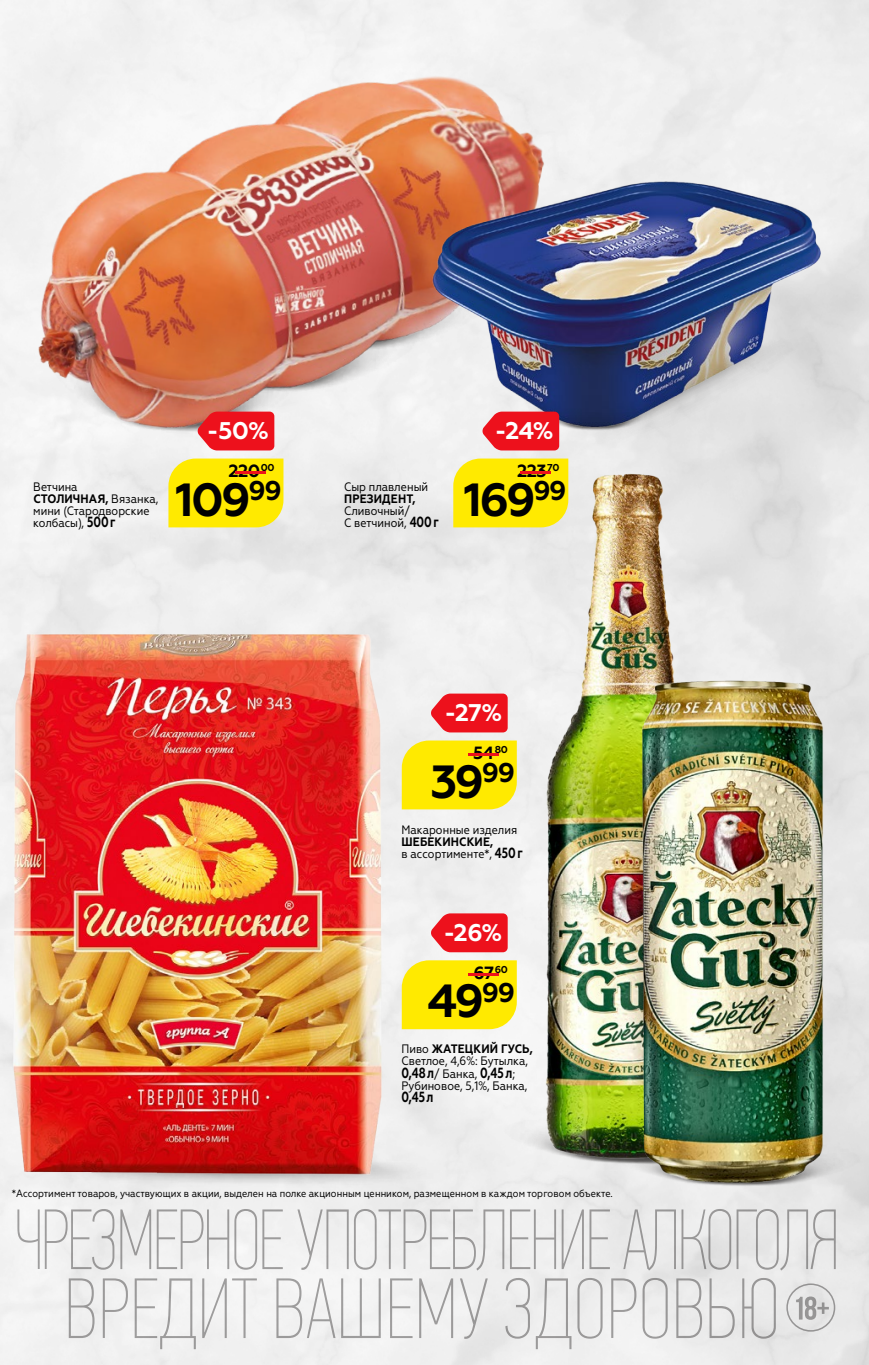
<style>
.page{position:relative;width:869px;height:1365px;background:#fff}
.page>*{position:absolute;margin:0;border:0;box-sizing:border-box;transform-origin:0 0}
.t1{font:700 46.38px "Geometria";letter-spacing:-.06em;color:#000}
.t2{font:700 24.15px "Geometria";color:#fff}
.t3{font:700 17.68px "Geometria";letter-spacing:-.03em;color:#000}
.t4{font:700 17.68px "Geometria";color:#ed111c;scale:5.5 1}
.t5{font:700 14.7px "Geometria Narrow";color:#000;scale:.83 1}
.t6{font:12.25px/12.2px "Geometria Narrow";color:#000}
.t7{font:700 12.25px "Geometria Narrow";letter-spacing:.01em;color:#000}
.t8{font:10.5px "Geometria Narrow";color:#000}
.t9{font:700 9.97px "Geometria";color:#000}
.s1{font-weight:700}
.s2{font-weight:700;font-size:14.7px}
.s3{font-weight:400;font-size:12.25px}
</style>
<div class="page">
<img style="left:0;top:0;width:868px;height:1364px">
<svg style="left:69px;top:1277px;width:706px;height:71px;fill:#efefef"></svg>
<svg style="left:17px;top:1208px;width:818px;height:62px;fill:#ededed"></svg>
<div style="left:786px;top:1283px;width:48px;height:48px;border:1px solid #c3c2c2;border-radius:50%"></div>
<svg style="left:795px;top:1296px;width:33px;height:23px"></svg>
<div style="left:16px;top:1128px;width:449px;height:76px;background:#eee"></div>
<img style="left:2px;top:15px;width:593px;height:540px">
<img style="left:0;top:615px;width:417px;height:577px">
<img style="left:0;top:662px;width:26px;height:118px">
<div style="left:476px;top:1054px;width:109px;height:140px;background:#f0f0f0"></div>
<img style="left:518px;top:478px;width:205px;height:693px">
<img style="left:585px;top:1074px;width:283px;height:145px">
<img style="left:597px;top:676px;width:240px;height:510px">
<img style="left:547px;top:447px;width:281px;height:31px">
<img style="left:421px;top:155px;width:410px;height:292px">
<div style="left:453px;top:458px;width:115px;height:69px;background:#ffea00"></div>
<svg style="left:482px;top:411px;width:77px;height:39px;background:#ec2832"></svg>
<div style="left:168px;top:458px;width:115px;height:69px;background:#ffea00"></div>
<svg style="left:197px;top:411px;width:77px;height:39px;background:#ea222b"></svg>
<div style="left:401px;top:740px;width:115px;height:69px;background:#ffea00"></div>
<svg style="left:430px;top:693px;width:77px;height:39px;background:#ed2a33"></svg>
<div style="left:401px;top:960px;width:115px;height:69px;background:#ffea00"></div>
<svg style="left:430px;top:913px;width:77px;height:39px;background:#ed2933"></svg>
<p class="t6" style="left:33px;top:480px;width:126px">Ветчина<br><span class="s1">СТОЛИЧНАЯ,</span> Вязанка, мини (Стародворские колбасы), <span class="s2">500 г</span></p>
<h2 class="t2" style="left:207px;top:416px;width:64px">-50%</h2>
<h3 class="t3" style="left:228px;top:460px;width:48px">220<sup>00</sup></h3>
<h3 class="t4" style="left:226px;top:460px;width:10px">-</h3>
<h1 class="t1" style="left:175px;top:472px;width:108px">109<sup>99</sup></h1>
<p class="t6" style="left:344px;top:480px;width:86px">Сыр плавленый</p>
<p class="t7" style="left:344px;top:491px;width:73px">ПРЕЗИДЕНТ,</p>
<p class="t6" style="left:344px;top:504px;width:96px">Сливочный/<br>С ветчиной, <span class="s2">400 г</span></p>
<h2 class="t2" style="left:494px;top:416px;width:60px">-24%</h2>
<p class="t9" style="left:547px;top:462px;width:14px">70</p>
<h3 class="t3" style="left:516px;top:460px;width:31px">223</h3>
<h3 class="t4" style="left:510px;top:460px;width:10px">-</h3>
<h1 class="t1" style="left:463px;top:472px;width:104px">169<sup>99</sup></h1>
<h2 class="t2" style="left:444px;top:698px;width:59px">-27%</h2>
<p class="t9" style="left:494px;top:744px;width:15px">80</p>
<h3 class="t3" style="left:473px;top:742px;width:23px">54</h3>
<h3 class="t4" style="left:459px;top:742px;width:10px">-</h3>
<h1 class="t1" style="left:430px;top:753px;width:86px">39<sup>99</sup></h1>
<p class="t6" style="left:401px;top:823px;width:117px">Макаронные изделия</p>
<p class="t6" style="left:401px;top:835px;width:123px"><span class="s1">ШЕБЕКИНСКИЕ,<br></span>в ассортименте*, <span class="s2">450 г</span></p>
<h2 class="t2" style="left:443px;top:917px;width:60px">-26%</h2>
<p class="t9" style="left:494px;top:963px;width:15px">60</p>
<h3 class="t3" style="left:473px;top:962px;width:22px">67</h3>
<h3 class="t4" style="left:459px;top:962px;width:10px">-</h3>
<h1 class="t1" style="left:427px;top:973px;width:89px">49<sup>99</sup></h1>
<p class="t6" style="left:401px;top:1042px;width:133px">Пиво <span class="s1">ЖАТЕЦКИЙ ГУСЬ,<br></span>Светлое, 4,6%: Бутылка,</p>
<p class="t5" style="left:401px;top:1063px;width:138px">0,48 л<span class="s3">/ Банка,</span> 0,45 л<span class="s3">;</span></p>
<p class="t6" style="left:401px;top:1079px;width:127px">Рубиновое, 5,1%, Банка,</p>
<p class="t5" style="left:401px;top:1088px;width:40px">0,45 л</p>
<p class="t8" style="left:12px;top:1186px;width:602px">*Ассортимент товаров, участвующих в акции, выделен на полке акционным ценником, размещенном в каждом торговом объекте.</p>
</div>
